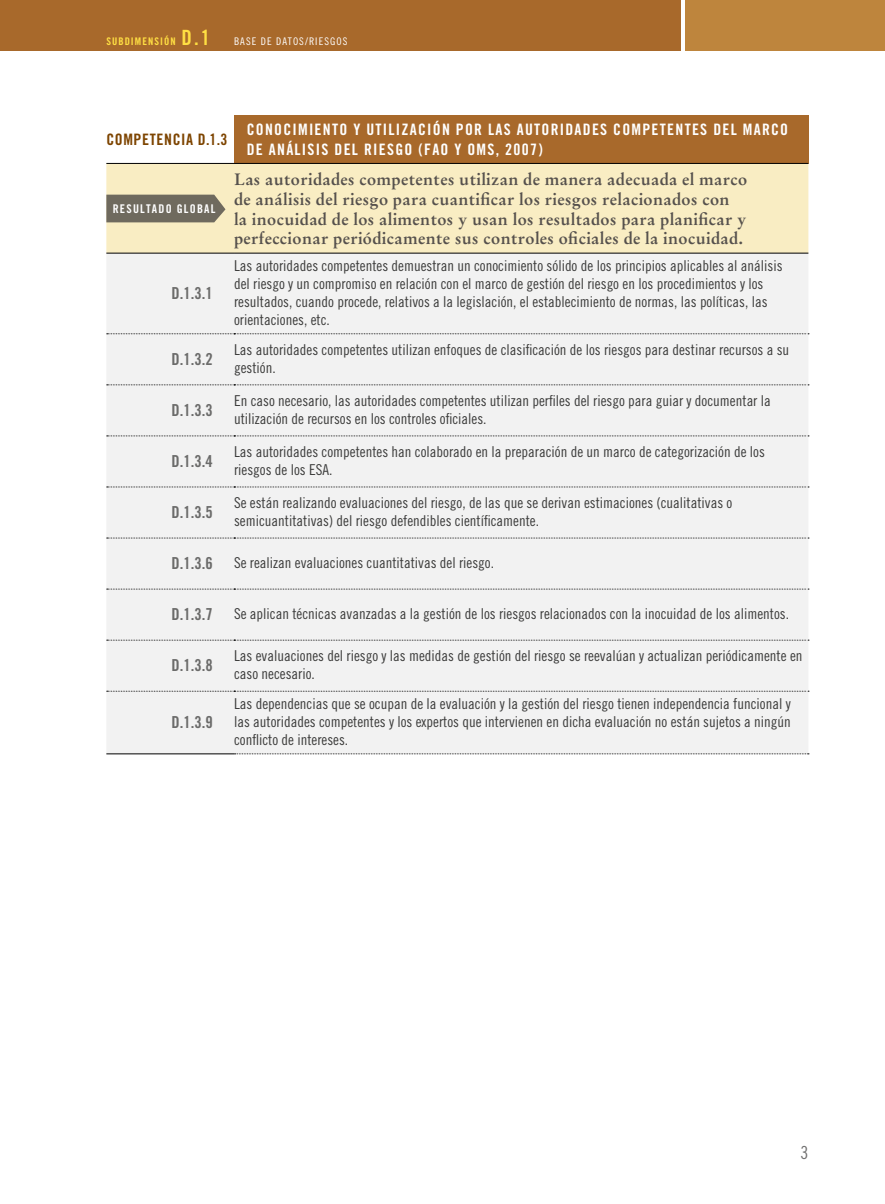
<style>
.page{position:relative;width:885px;height:1204px;background:#fff}
.page>*{position:absolute;margin:0;border:0;box-sizing:border-box;transform-origin:0 0}
.t1{font:18px "Trade Gothic Cond Eighteen";color:#706f6f}
.t2{font:700 16.5px/19.8px "Stempel Garamond";letter-spacing:.02em;color:#56514d}
.t3{font:16.5px "Trade Gothic Bold Cond Twenty";color:#6b6b6a}
.t4{font:15.75px/19.5px "Trade Gothic Bold Cond Twenty";letter-spacing:.08em;color:#fff}
.t5{font:15.75px "Trade Gothic Bold Cond Twenty";letter-spacing:.04em;color:#7d4400}
.t6{font:15px/18px "Trade Gothic Cond Eighteen";color:#3c3c3b}
.t7{font:12px "Trade Gothic Bold Cond Twenty";letter-spacing:.1em;color:#fff}
.t8{font:10.5px "Trade Gothic Cond Eighteen";letter-spacing:.1em;color:#fff}
.s1{font-family:"Trade Gothic Bold Cond Twenty";color:#ffdf43}
.s2{font-family:"Trade Gothic Bold Cond Twenty";font-size:21px;color:#ffdf43}
</style>
<div class="page">
<div style="left:685px;top:0;width:199px;height:51px;background:#be853d"></div>
<div style="left:0;top:0;width:680px;height:51px;background:#a8692b"></div>
<div style="left:234px;top:115px;width:574px;height:48px;background:#a8692b"></div>
<div style="left:106px;top:164px;width:702px;height:89px;background:#f9edc3"></div>
<div style="left:106px;top:254px;width:702px;height:499px;background:#f2f2f2"></div>
<hr style="left:106px;top:163px;width:128px;height:1px;background:#000">
<hr style="left:106px;top:253px;width:128px;height:1px;background:#000">
<svg style="left:107px;top:333px;width:701px;height:1px"></svg>
<svg style="left:234px;top:753px;width:574px;height:1px"></svg>
<hr style="left:234px;top:163px;width:574px;height:1px;background:#000">
<hr style="left:234px;top:253px;width:574px;height:1px;background:#000">
<hr style="left:106px;top:753px;width:128px;height:1px;background:#000">
<svg style="left:107px;top:384px;width:701px;height:1px"></svg>
<svg style="left:107px;top:435px;width:701px;height:1px"></svg>
<svg style="left:107px;top:486px;width:701px;height:1px"></svg>
<svg style="left:107px;top:537px;width:701px;height:1px"></svg>
<svg style="left:107px;top:588px;width:701px;height:1px"></svg>
<svg style="left:107px;top:639px;width:701px;height:1px"></svg>
<svg style="left:107px;top:690px;width:701px;height:1px"></svg>
<div style="left:106px;top:195px;width:119px;height:27px;background:#6f6a5e"></div>
<p class="t8" style="left:106px;top:35px;width:242px"><span class="s1">SUBDIMENSIÓN</span> <span class="s2">D.1</span> BASE DE DATOS/RIESGOS</p>
<p class="t4" style="left:247px;top:120px;width:543px">CONOCIMIENTO Y UTILIZACIÓN POR LAS AUTORIDADES COMPETENTES DEL MARCO<br>DE ANÁLISIS DEL RIESGO (FAO Y OMS, 2007)</p>
<p class="t2" style="left:234px;top:169px;width:515px">Las autoridades competentes utilizan de manera adecuada el marco de análisis del riesgo para cuantificar los riesgos relacionados con<br>la inocuidad de los alimentos y usan los resultados para planificar y perfeccionar periódicamente sus controles oficiales de la inocuidad.</p>
<p class="t5" style="left:106px;top:130px;width:123px">COMPETENCIA D.1.3</p>
<p class="t7" style="left:113px;top:201px;width:104px">RESULTADO GLOBAL</p>
<p class="t3" style="left:171px;top:283px;width:43px">D.1.3.1</p>
<p class="t6" style="left:234px;top:257px;width:550px">Las autoridades competentes demuestran un conocimiento sólido de los principios aplicables al análisis del riesgo y un compromiso en relación con el marco de gestión del riesgo en los procedimientos y los resultados, cuando procede, relativos a la legislación, el establecimiento de normas, las políticas, las orientaciones, etc.</p>
<p class="t3" style="left:171px;top:348px;width:43px">D.1.3.2</p>
<p class="t6" style="left:234px;top:340px;width:556px">Las autoridades competentes utilizan enfoques de clasificación de los riesgos para destinar recursos a su gestión.</p>
<p class="t3" style="left:171px;top:400px;width:43px">D.1.3.3</p>
<p class="t6" style="left:234px;top:391px;width:538px">En caso necesario, las autoridades competentes utilizan perfiles del riesgo para guiar y documentar la utilización de recursos en los controles oficiales.</p>
<p class="t3" style="left:171px;top:451px;width:43px">D.1.3.4</p>
<p class="t6" style="left:234px;top:443px;width:532px">Las autoridades competentes han colaborado en la preparación de un marco de categorización de los riesgos de los ESA.</p>
<p class="t3" style="left:171px;top:502px;width:43px">D.1.3.5</p>
<p class="t6" style="left:234px;top:494px;width:500px">Se están realizando evaluaciones del riesgo, de las que se derivan estimaciones (cualitativas o semicuantitativas) del riesgo defendibles científicamente.</p>
<p class="t3" style="left:171px;top:553px;width:43px">D.1.3.6</p>
<p class="t6" style="left:234px;top:554px;width:261px">Se realizan evaluaciones cuantitativas del riesgo.</p>
<p class="t3" style="left:171px;top:604px;width:43px">D.1.3.7</p>
<p class="t6" style="left:234px;top:605px;width:556px">Se aplican técnicas avanzadas a la gestión de los riesgos relacionados con la inocuidad de los alimentos.</p>
<p class="t3" style="left:171px;top:655px;width:43px">D.1.3.8</p>
<p class="t6" style="left:234px;top:647px;width:570px">Las evaluaciones del riesgo y las medidas de gestión del riesgo se reevalúan y actualizan periódicamente en caso necesario.</p>
<p class="t3" style="left:171px;top:711px;width:43px">D.1.3.9</p>
<p class="t6" style="left:234px;top:694px;width:558px;text-align:justify">Las dependencias que se ocupan de la evaluación y la gestión del riesgo tienen independencia funcional y las autoridades competentes y los expertos que intervienen en dicha evaluación no están sujetos a ningún conflicto de intereses.</p>
<p class="t1" style="left:800px;top:1141px;width:9px">3</p>
</div>
